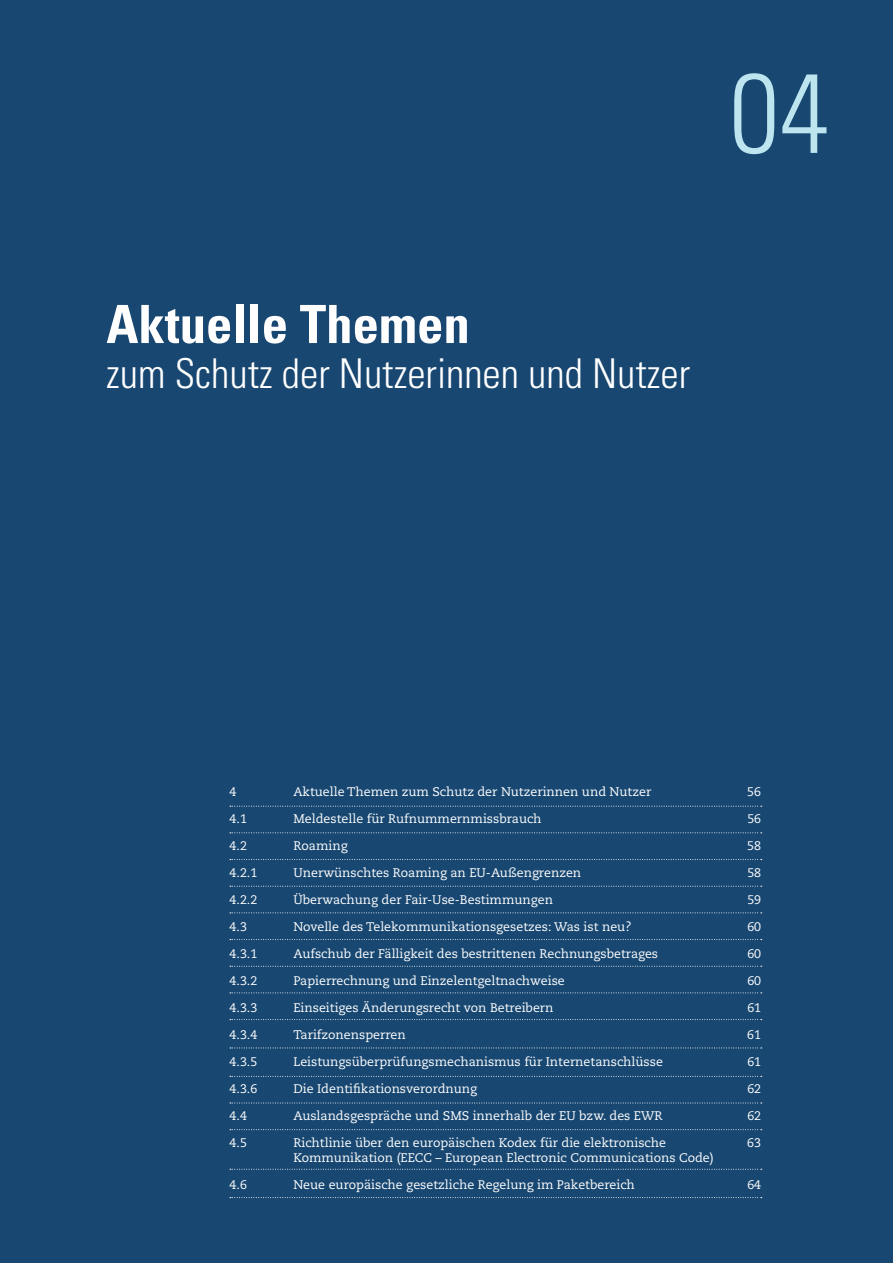
<style>
.page{position:relative;width:893px;height:1263px;background:#184771}
.page>*{position:absolute;margin:0;border:0;box-sizing:border-box;transform-origin:0 0}
.KapitelTrennblatt{font:300 condensed 112.5px "Univers";color:#bce5f0}
.t1{font:700 condensed 52.8px "Univers";color:#fff}
.t2{font:300 condensed 41.1px "Univers";color:#fff}
.InhaltTrennblat{font:12.45px "Caecilia LT Std";color:#fff}
</style>
<div class="page">
<svg style="left:230px;top:886px;width:532px;height:1px"></svg>
<svg style="left:230px;top:832px;width:532px;height:1px"></svg>
<svg style="left:230px;top:806px;width:532px;height:1px"></svg>
<svg style="left:230px;top:939px;width:532px;height:1px"></svg>
<svg style="left:230px;top:1103px;width:532px;height:1px"></svg>
<svg style="left:230px;top:1076px;width:532px;height:1px"></svg>
<svg style="left:230px;top:912px;width:532px;height:1px"></svg>
<svg style="left:230px;top:859px;width:532px;height:1px"></svg>
<svg style="left:230px;top:966px;width:532px;height:1px"></svg>
<svg style="left:230px;top:1129px;width:532px;height:1px"></svg>
<svg style="left:230px;top:992px;width:532px;height:1px"></svg>
<svg style="left:230px;top:1019px;width:532px;height:1px"></svg>
<svg style="left:230px;top:1169px;width:532px;height:1px"></svg>
<svg style="left:230px;top:1047px;width:532px;height:1px"></svg>
<svg style="left:230px;top:1197px;width:532px;height:1px"></svg>
<p class="KapitelTrennblatt" style="left:729px;top:46px;width:101px">04</p>
<p class="t1" style="left:106px;top:292px;width:365px">Aktuelle Themen</p>
<p class="t2" style="left:106px;top:349px;width:585px">zum Schutz der Nutzerinnen und Nutzer</p>
<p class="InhaltTrennblat" style="left:230px;top:785px;width:8px">4</p>
<p class="InhaltTrennblat" style="left:293px;top:785px;width:359px">Aktuelle Themen zum Schutz der Nutzerinnen und Nutzer</p>
<p class="InhaltTrennblat" style="left:747px;top:785px;width:15px">56</p>
<p class="InhaltTrennblat" style="left:230px;top:812px;width:19px">4.1</p>
<p class="InhaltTrennblat" style="left:293px;top:812px;width:250px">Meldestelle für Rufnummernmissbrauch</p>
<p class="InhaltTrennblat" style="left:747px;top:812px;width:15px">56</p>
<p class="InhaltTrennblat" style="left:230px;top:839px;width:19px">4.2</p>
<p class="InhaltTrennblat" style="left:293px;top:839px;width:56px">Roaming</p>
<p class="InhaltTrennblat" style="left:747px;top:839px;width:15px">58</p>
<p class="InhaltTrennblat" style="left:230px;top:866px;width:29px">4.2.1</p>
<p class="InhaltTrennblat" style="left:293px;top:866px;width:289px">Unerwünschtes Roaming an EU-Außengrenzen</p>
<p class="InhaltTrennblat" style="left:747px;top:866px;width:15px">58</p>
<p class="InhaltTrennblat" style="left:230px;top:893px;width:29px">4.2.2</p>
<p class="InhaltTrennblat" style="left:293px;top:893px;width:261px">Überwachung der Fair-Use-Bestimmungen</p>
<p class="InhaltTrennblat" style="left:747px;top:893px;width:15px">59</p>
<p class="InhaltTrennblat" style="left:230px;top:920px;width:19px">4.3</p>
<p class="InhaltTrennblat" style="left:293px;top:920px;width:340px">Novelle des Telekommunikationsgesetzes: Was ist neu?</p>
<p class="InhaltTrennblat" style="left:747px;top:920px;width:15px">60</p>
<p class="InhaltTrennblat" style="left:230px;top:947px;width:29px">4.3.1</p>
<p class="InhaltTrennblat" style="left:293px;top:947px;width:366px">Aufschub der Fälligkeit des bestrittenen Rechnungsbetrages</p>
<p class="InhaltTrennblat" style="left:747px;top:947px;width:15px">60</p>
<p class="InhaltTrennblat" style="left:230px;top:974px;width:29px">4.3.2</p>
<p class="InhaltTrennblat" style="left:293px;top:974px;width:273px">Papierrechnung und Einzelentgeltnachweise</p>
<p class="InhaltTrennblat" style="left:747px;top:974px;width:15px">60</p>
<p class="InhaltTrennblat" style="left:230px;top:1001px;width:29px">4.3.3</p>
<p class="InhaltTrennblat" style="left:293px;top:1001px;width:262px">Einseitiges Änderungsrecht von Betreibern</p>
<p class="InhaltTrennblat" style="left:747px;top:1001px;width:15px">61</p>
<p class="InhaltTrennblat" style="left:230px;top:1028px;width:29px">4.3.4</p>
<p class="InhaltTrennblat" style="left:293px;top:1028px;width:114px">Tarifzonensperren</p>
<p class="InhaltTrennblat" style="left:747px;top:1028px;width:15px">61</p>
<p class="InhaltTrennblat" style="left:230px;top:1055px;width:29px">4.3.5</p>
<p class="InhaltTrennblat" style="left:293px;top:1055px;width:371px">Leistungsüberprüfungsmechanismus für Internetanschlüsse</p>
<p class="InhaltTrennblat" style="left:747px;top:1055px;width:15px">61</p>
<p class="InhaltTrennblat" style="left:230px;top:1082px;width:29px">4.3.6</p>
<p class="InhaltTrennblat" style="left:293px;top:1082px;width:185px">Die Identifikationsverordnung</p>
<p class="InhaltTrennblat" style="left:747px;top:1082px;width:15px">62</p>
<p class="InhaltTrennblat" style="left:230px;top:1109px;width:19px">4.4</p>
<p class="InhaltTrennblat" style="left:293px;top:1109px;width:371px">Auslandsgespräche und SMS innerhalb der EU bzw. des EWR</p>
<p class="InhaltTrennblat" style="left:747px;top:1109px;width:15px">62</p>
<p class="InhaltTrennblat" style="left:230px;top:1136px;width:19px">4.5</p>
<p class="InhaltTrennblat" style="left:293px;top:1136px;width:374px">Richtlinie über den europäischen Kodex für die elektronische</p>
<p class="InhaltTrennblat" style="left:747px;top:1136px;width:15px">63</p>
<p class="InhaltTrennblat" style="left:293px;top:1151px;width:422px">Kommunikation (EECC – European Electronic Communications Code)</p>
<p class="InhaltTrennblat" style="left:230px;top:1178px;width:19px">4.6</p>
<p class="InhaltTrennblat" style="left:293px;top:1178px;width:343px">Neue europäische gesetzliche Regelung im Paketbereich</p>
<p class="InhaltTrennblat" style="left:747px;top:1178px;width:15px">64</p>
</div>
